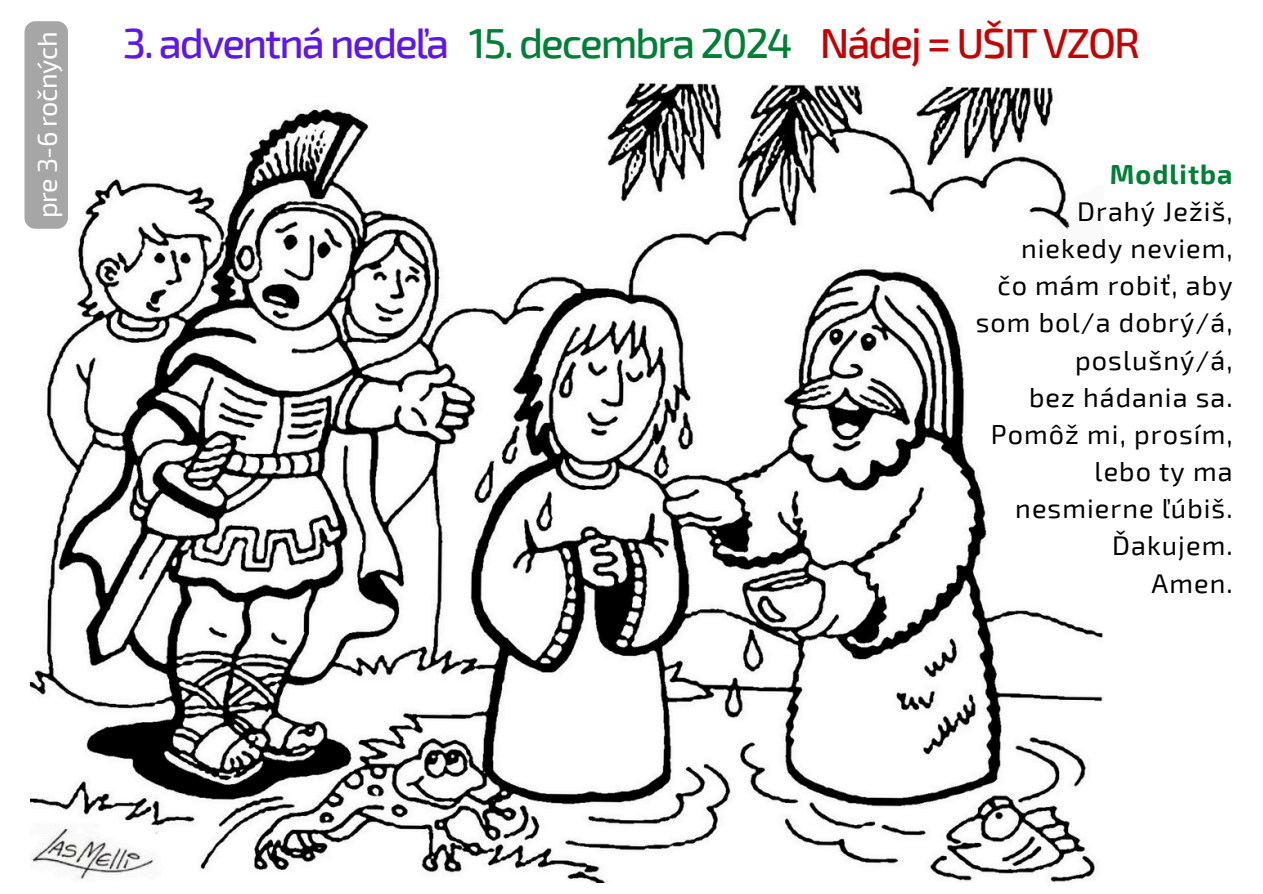
<style>
.page{position:relative;width:1263px;height:894px;background:#fff}
.page>*{position:absolute;margin:0;border:0;box-sizing:border-box;transform-origin:0 0}
.t1{font:500 42px "Exo 2";letter-spacing:-.05em;color:#5e17eb}
.t2{font:27px/37.2px "Exo 2";letter-spacing:.04em;color:#000;text-align:right}
.t3{font:27px "Exo 2";letter-spacing:-.02em;color:#fff}
.t4{font:700 27px "Exo 2";letter-spacing:.04em;color:#008037}
.s1{color:#008037}
.s2{color:#c80000}
</style>
<div class="page">
<img style="left:31px;top:83px;width:1072px;height:799px">
<div style="left:25px;top:21px;width:43px;height:208px;background:#a6a6a6"></div>
<p class="t3" style="left:30px;top:218px;width:188px;rotate:-90deg">pre 3-6 ročných</p>
<p class="t1" style="left:123px;top:16px;width:1019px">3. adventná nedeľa <span class="s1">15. decembra 2024</span> <span class="s2">Nádej = UŠIT VZOR</span></p>
<h1 class="t4" style="left:1110px;top:156px;width:124px">Modlitba</h1>
<p class="t2" style="left:1021px;top:191px;width:213px">Drahý Ježiš, niekedy neviem,</p>
<p class="t2" style="left:976px;top:266px;width:258px">čo mám robiť, aby som bol/a dobrý/á, poslušný/á,</p>
<p class="t2" style="left:991px;top:377px;width:243px">bez hádania sa.<br>Pomôž mi, prosím, lebo ty ma nesmierne ľúbiš.<br>Ďakujem.</p>
<p class="t2" style="left:1151px;top:563px;width:83px">Amen.</p>
</div>
